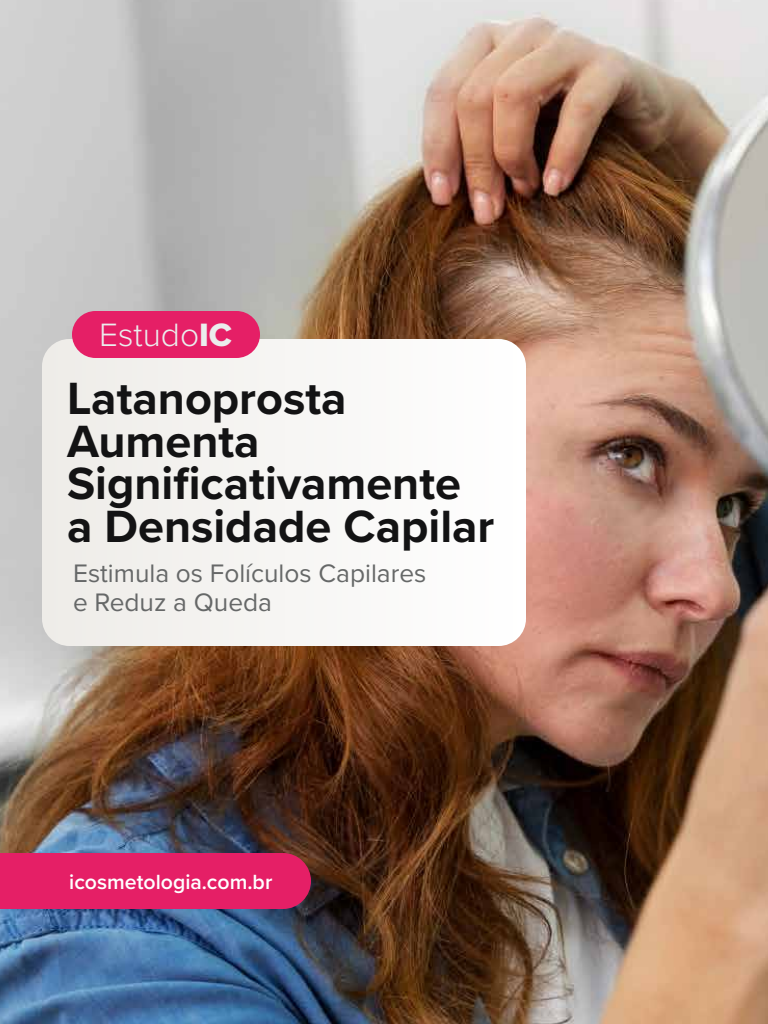
<style>
.page{position:relative;width:768px;height:1024px;background:#fff}
.page>*{position:absolute;margin:0;border:0;box-sizing:border-box;transform-origin:0 0}
.t1{font:700 46.8px/42.7px "Proxima Nova";color:#131314}
.t2{font:300 33.5px "Proxima Nova";color:#ebeded}
.t3{font:26.2px/28.8px "Proxima Nova";color:#666868}
.t4{font:600 21.3px "Proxima Nova";color:#fff}
.s1{font-family:"Proxima Nova Extrabld";font-weight:400}
</style>
<div class="page">
<img style="left:0;top:0;width:768px;height:1024px">
<div style="left:0;top:853px;width:311px;height:56px;background:#e51f66"></div>
<svg style="left:42px;top:339px;width:484px;height:307px"></svg>
<div style="left:72px;top:311px;width:188px;height:47px;background:#e51f66;border-radius:24px"></div>
<p class="t2" style="left:99px;top:310px;width:134px">Estudo<span class="s1">IC</span></p>
<p class="t1" style="left:67px;top:376px;width:429px">Latanoprosta<br>Aumenta<br>Significativamente a Densidade Capilar</p>
<p class="t3" style="left:73px;top:558px;width:355px">Estimula os Folículos Capilares e Reduz a Queda</p>
<p class="t4" style="left:69px;top:866px;width:205px">icosmetologia.com.br</p>
</div>
